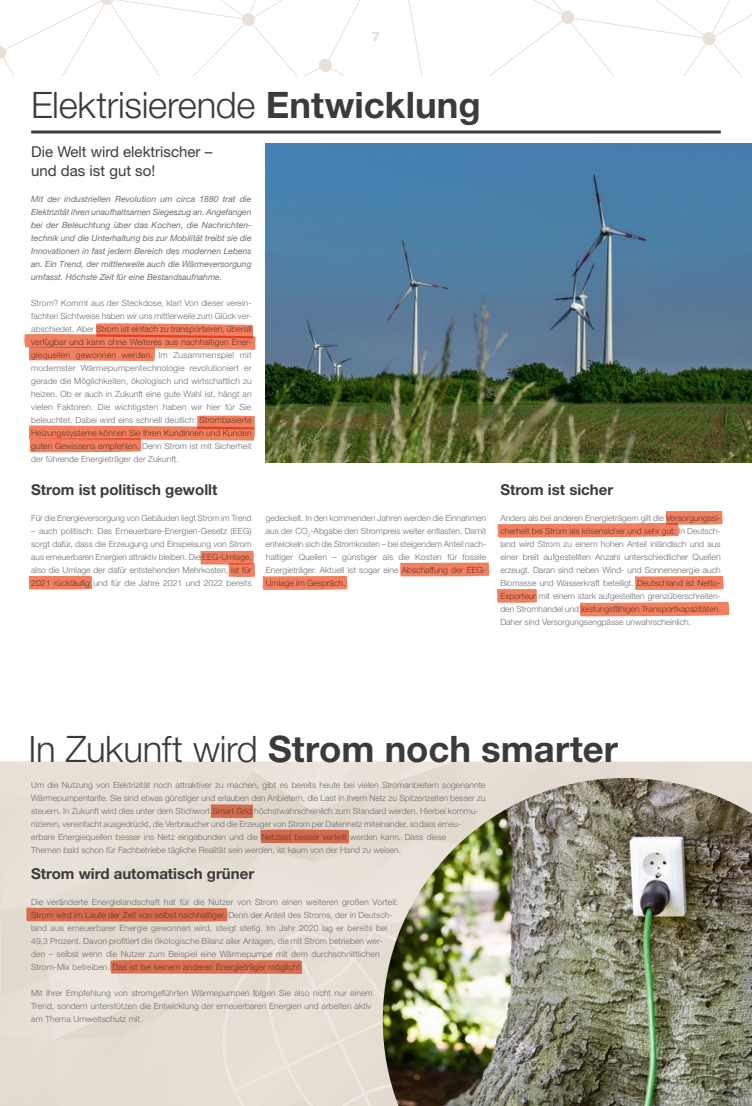
<style>
.page{position:relative;width:752px;height:1106px;background:#fff}
.page>*{position:absolute;margin:0;border:0;box-sizing:border-box;transform-origin:0 0}
.t1{font:700 36.5px "Helvetica Neue LT Pro";color:#3b3b3a}
.t2{font:300 36.5px "Helvetica Neue LT Pro";letter-spacing:-.01em;color:#3b3b3a}
.t3{font:700 15px "Helvetica Neue LT Pro";color:#3b3b3a}
.t4{font:15px/19.5px "Helvetica Neue LT Pro";color:#3b3b3a}
.t5{font:900 13.3px "Helvetica Neue LT Pro";color:#e8e1d9}
.t6{font:300 8.5px/13px "Helvetica Neue LT Pro";color:#6f6f6e;text-align:justify}
.t7{font:italic 8.5px/13px "Helvetica Neue LT Pro";color:#6f6f6e;text-align:justify}
.s1{font-weight:700}
.s2{font-weight:300}
</style>
<div class="page">
<svg style="left:0;top:0;width:751px;height:76px"></svg>
<img style="left:382px;top:778px;width:369px;height:328px">
<hr style="left:31px;top:130px;width:689px;height:3px;background:#3b3b3a">
<img style="left:266px;top:144px;width:485px;height:318px">
<svg style="left:24px;top:323px;width:231px;height:39px"></svg>
<svg style="left:29px;top:415px;width:226px;height:37px"></svg>
<svg style="left:200px;top:550px;width:55px;height:27px"></svg>
<svg style="left:29px;top:575px;width:63px;height:15px"></svg>
<svg style="left:262px;top:575px;width:85px;height:15px"></svg>
<svg style="left:400px;top:562px;width:89px;height:14px"></svg>
<svg style="left:497px;top:510px;width:225px;height:28px"></svg>
<svg style="left:635px;top:575px;width:88px;height:15px"></svg>
<svg style="left:497px;top:589px;width:39px;height:14px"></svg>
<svg style="left:580px;top:601px;width:149px;height:15px;background:#f18d70"></svg>
<svg style="left:211px;top:803px;width:42px;height:15px"></svg>
<svg style="left:260px;top:828px;width:89px;height:16px"></svg>
<svg style="left:26px;top:906px;width:436px;height:200px;background:#d0c5b5"></svg>
<h3 class="t5" style="left:371px;top:29px;width:10px">7</h3>
<h1 class="t2" style="left:31px;top:82px;width:450px">Elektrisierende <span class="s1">Entwicklung</span></h1>
<h2 class="t4" style="left:31px;top:141px;width:182px">Die Welt wird elektrischer – und das ist gut so!</h2>
<p class="t7" style="left:31px;top:193px;width:222px">Mit der industriellen Revolution um circa 1880 trat die Elektrizität ihren unaufhaltsamen Siegeszug an. Angefangen bei der Beleuchtung über das Kochen, die Nachrichten&shy;technik und die Unterhaltung bis zur Mobilität treibt sie die Innovationen in fast jedem Bereich des modernen Lebens an. Ein Trend, der mittlerweile auch die Wärmeversorgung umfasst. Höchste Zeit für eine Bestandsaufnahme.</p>
<p class="t6" style="left:31px;top:296px;width:222px">Strom? Kommt aus der Steckdose, klar! Von dieser verein&shy;fachten Sichtweise haben wir uns mittlerweile zum Glück ver&shy;abschiedet. Aber Strom ist einfach zu transportieren, überall verfügbar und kann ohne Weiteres aus nachhaltigen Ener&shy;giequellen gewonnen werden. Im Zusammenspiel mit modernster Wärmepumpentechnologie revolutioniert er gerade die Möglichkeiten, ökologisch und wirtschaftlich zu heizen. Ob er auch in Zukunft eine gute Wahl ist, hängt an vielen Faktoren. Die wichtigsten haben wir hier für Sie beleuchtet. Dabei wird eins schnell deutlich: Strombasierte Heizungssysteme können Sie Ihren Kundinnen und Kunden guten Gewissens empfehlen. Denn Strom ist mit Sicherheit der führende Energieträger der Zukunft.</p>
<h2 class="t3" style="left:31px;top:480px;width:188px">Strom ist politisch gewollt</h2>
<p class="t6" style="left:31px;top:511px;width:222px">Für die Energieversorgung von Gebäuden liegt Strom im Trend</p>
<p class="t6" style="left:31px;top:524px;width:222px">– auch politisch: Das Erneuerbare-Energien-Gesetz (EEG) sorgt dafür, dass die Erzeugung und Einspeisung von Strom aus erneuerbaren Energien attraktiv bleiben. Die EEG-Umlage, also die Umlage der dafür entstehenden Mehrkosten, ist für 2021 rückläufig und für die Jahre 2021 und 2022 bereits</p>
<p class="t6" style="left:266px;top:511px;width:222px">gedeckelt. In den kommenden Jahren werden die Einnahmen aus der CO<sub>2</sub>-Abgabe den Strompreis weiter entlasten. Damit entwickeln sich die Stromkosten – bei steigendem Anteil nach&shy;haltiger Quellen – günstiger als die Kosten für fossile Energieträger. Aktuell ist sogar eine Abschaffung der EEG-Umlage im Gespräch.</p>
<h2 class="t3" style="left:500px;top:480px;width:114px">Strom ist sicher</h2>
<p class="t6" style="left:500px;top:511px;width:222px">Anders als bei anderen Energieträgern gilt die Versorgungssi&shy;cherheit bei Strom als krisensicher und sehr gut: In Deutsch&shy;land wird Strom zu einem hohen Anteil inländisch und aus einer breit aufgestellten Anzahl unterschiedlicher Quellen erzeugt. Daran sind neben Wind- und Sonnenenergie auch Biomasse und Wasserkraft beteiligt. Deutschland ist Netto-Exporteur mit einem stark aufgestellten grenzüberschreiten&shy;den Stromhandel und leistungsfähigen Transportkapazitäten.<br>Daher sind Versorgungsengpässe unwahrscheinlich.</p>
<h1 class="t1" style="left:28px;top:726px;width:591px"><span class="s2">In Zukunft wird</span> Strom noch smarter</h1>
<p class="t6" style="left:31px;top:777px;width:456px;text-align:left">Um die Nutzung von Elektrizität noch attraktiver zu machen, gibt es bereits heute bei vielen Stromanbietern sogenannte Wärmepumpentarife. Sie sind etwas günstiger und erlauben den Anbietern, die Last in ihrem Netz zu Spitzenzeiten besser zu steuern. In Zukunft wird dies unter dem Stichwort Smart Grid höchstwahrscheinlich zum Standard werden. Hierbei kommu&shy;nizieren, vereinfacht ausgedrückt, die Verbraucher und die Erzeuger von Strom per Datennetz miteinander, sodass erneu&shy;erbare Energiequellen besser ins Netz eingebunden und die Netzlast besser verteilt werden kann. Dass diese<br>Themen bald schon für Fachbetriebe tägliche Realität sein werden, ist kaum von der Hand zu weisen.</p>
<h2 class="t3" style="left:31px;top:864px;width:224px">Strom wird automatisch grüner</h2>
<p class="t6" style="left:31px;top:894px;width:368px;text-align:left">Die veränderte Energielandschaft hat für die Nutzer von Strom einen weiteren großen Vorteil:<br>Strom wird im Laufe der Zeit von selbst nachhaltiger. Denn der Anteil des Stroms, der in Deutsch&shy;land aus erneuerbarer Energie gewonnen wird, steigt stetig. Im Jahr 2020 lag er bereits bei 49,3 Prozent. Davon profitiert die ökologische Bilanz aller Anlagen, die mit Strom betrieben wer&shy;den – selbst wenn die Nutzer zum Beispiel eine Wärmepumpe mit dem durchschnittlichen Strom-Mix betreiben. Das ist bei keinem anderen Energieträger möglich!</p>
<p class="t6" style="left:31px;top:985px;width:343px;text-align:left">Mit Ihrer Empfehlung von stromgeführten Wärmepumpen folgen Sie also nicht nur einem<br>Trend, sondern unterstützen die Entwicklung der erneuerbaren Energien und arbeiten aktiv am Thema Umweltschutz mit.</p>
</div>
